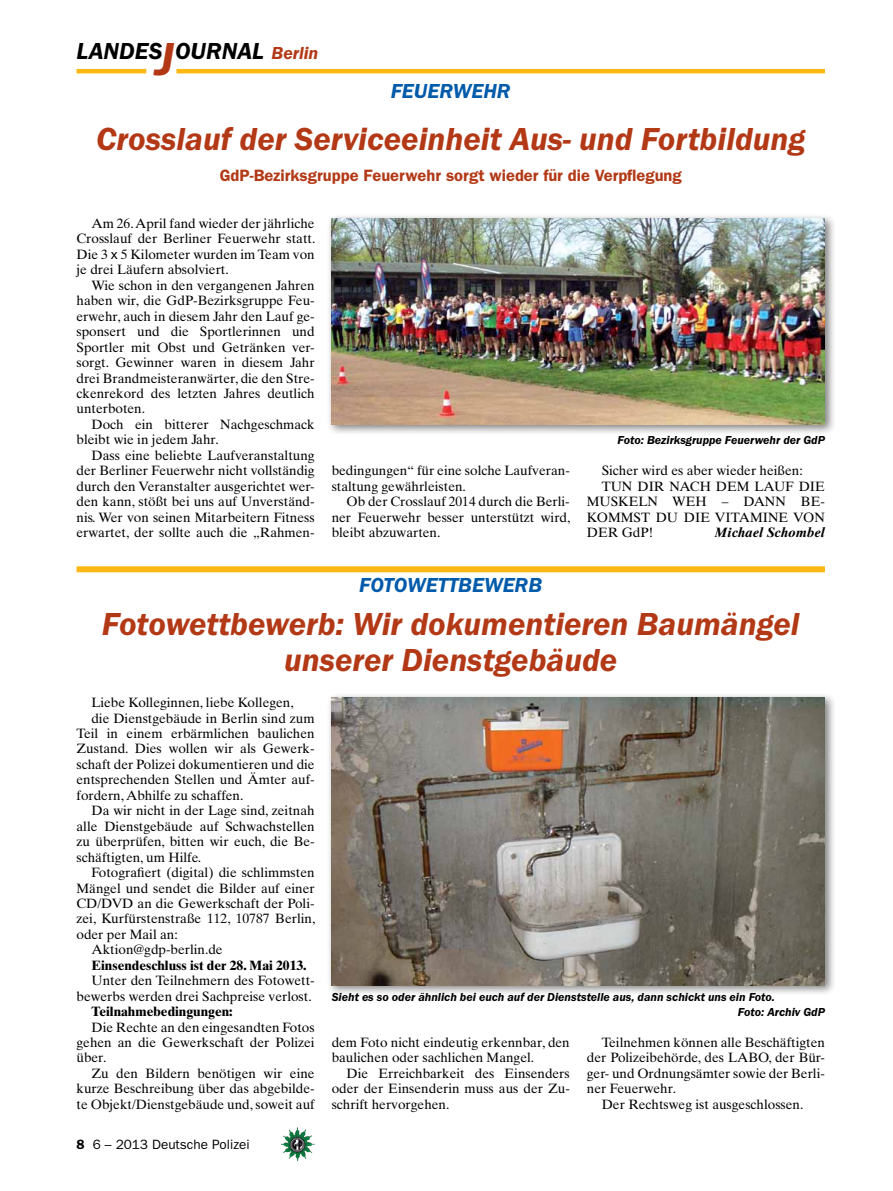
<style>
.page{position:relative;width:893px;height:1191px;background:#fff}
.page>*{position:absolute;margin:0;border:0;box-sizing:border-box;transform-origin:0 0}
.t1{font:italic 600 33px/36px "Franklin Gothic Itc T";color:#b33916;text-align:center}
.t2{font:italic 600 24px "Franklin Gothic Itc T";color:#000}
.t3{font:italic 600 21px "Franklin Gothic Itc T";color:#005baa}
.t4{font:600 16.5px "Franklin Gothic";color:#b33916}
.t5{font:13.5px/15.5px "Times Ten";color:#000;text-align:justify}
.t6{font:700 13.5px "Times Ten";color:#000}
.t7{font:13.5px "Franklin Gothic";color:#000}
.t8{font:italic 700 13.5px "Times Ten";color:#000}
.t9{font:italic 600 12px/15.5px "Franklin Gothic Itc T";color:#000}
.s1{font-size:48px;color:#b33916}
.s2{font-size:18px;color:#b33916}
.s3{font-family:"Helvetica Neue"}
.s4{font-weight:600}
</style>
<div class="page">
<hr style="left:77px;top:69px;width:69px;height:4px;background:#fdb913">
<hr style="left:176px;top:69px;width:649px;height:4px;background:#fdb913">
<img style="left:281px;top:1128px;width:16px;height:24px">
<div style="left:326px;top:213px;width:510px;height:222px;background:#000;opacity:.5"></div>
<img style="left:332px;top:218px;width:493px;height:206px">
<div style="left:77px;top:566px;width:748px;height:6px;background:#fdb913"></div>
<div style="left:326px;top:692px;width:510px;height:304px;background:#000;opacity:.5"></div>
<img style="left:332px;top:697px;width:493px;height:288px">
<h2 class="t2" style="left:77px;top:37px;width:243px">LANDES<span class="s1">J</span>OURNAL <span class="s2">Berlin</span></h2>
<h3 class="t3" style="left:391px;top:79px;width:26px">Feuerwehr</h3>
<h1 class="t1" style="left:96px;top:120px;width:711px">Crosslauf der Serviceeinheit Aus- und Fortbildung</h1>
<p class="t4" style="left:220px;top:166px;width:463px">GdP-Bezirksgruppe Feuerwehr sorgt wieder für die Verpflegung</p>
<p class="t5" style="left:77px;top:216px;width:240px;text-indent:15px">Am 26. April fand wieder der jährliche Crosslauf der Berliner Feuerwehr statt.<br>Die 3 <span class="s3">x</span> 5 Kilometer wurden im Team von je drei Läufern absolviert.</p>
<p class="t5" style="left:77px;top:277px;width:240px;text-indent:15px">Wie schon in den vergangenen Jahren haben wir, die GdP-Bezirksgruppe Feu&shy;erwehr, auch in diesem Jahr den Lauf ge&shy;sponsert und die Sportlerinnen und Sportler mit Obst und Getränken ver&shy;sorgt. Gewinner waren in diesem Jahr drei Brandmeisteranwärter, die den Stre&shy;ckenrekord des letzten Jahres deutlich unterboten.</p>
<p class="t5" style="left:77px;top:416px;width:240px;text-indent:15px">Doch ein bitterer Nachgeschmack bleibt wie in jedem Jahr.</p>
<p class="t5" style="left:77px;top:447px;width:240px;text-indent:15px">Dass eine beliebte Laufveranstaltung der Berliner Feuerwehr nicht vollständig durch den Veranstalter ausgerichtet wer&shy;den kann, stößt bei uns auf Unverständ&shy;nis. Wer von seinen Mitarbeitern Fitness erwartet, der sollte auch die „Rahmen-</p>
<p class="t9" style="left:618px;top:432px;width:209px">Foto: Bezirksgruppe Feuerwehr der GdP</p>
<p class="t5" style="left:602px;top:463px;width:203px">Sicher wird es aber wieder heißen:</p>
<p class="t5" style="left:602px;top:478px;width:225px">TUN DIR NACH DEM LAUF DIE</p>
<p class="t5" style="left:587px;top:494px;width:240px">MUSKELN WEH – DANN BE-</p>
<p class="t5" style="left:587px;top:509px;width:240px">KOMMST DU DIE VITAMINE VON</p>
<p class="t5" style="left:587px;top:524px;width:68px">DER GdP!</p>
<p class="t8" style="left:714px;top:524px;width:112px">Michael Schombel</p>
<p class="t5" style="left:332px;top:463px;width:240px">bedingungen“ für eine solche Laufveran&shy;staltung gewährleisten.</p>
<p class="t5" style="left:332px;top:494px;width:240px;text-indent:15px">Ob der Crosslauf 2014 durch die Berli&shy;ner Feuerwehr besser unterstützt wird, bleibt abzuwarten.</p>
<h3 class="t3" style="left:359px;top:573px;width:51px">Fotowe</h3>
<h3 class="t3" style="left:438px;top:573px;width:36px">ttbewerb</h3>
<h1 class="t1" style="left:102px;top:605px;width:699px">Fotowettbewerb: Wir dokumentieren Baumängel unserer Dienstgebäude</h1>
<p class="t5" style="left:91px;top:694px;width:204px">Liebe Kolleginnen, liebe Kollegen,</p>
<p class="t5" style="left:91px;top:710px;width:225px">die Dienstgebäude in Berlin sind zum</p>
<p class="t5" style="left:77px;top:725px;width:240px">Teil in einem erbärmlichen baulichen</p>
<p class="t5" style="left:77px;top:741px;width:240px">Zustand. Dies wollen wir als Gewerk-</p>
<p class="t5" style="left:77px;top:756px;width:240px">schaft der Polizei dokumentieren und die</p>
<p class="t5" style="left:77px;top:772px;width:240px">entsprechenden Stellen und Ämter auf-</p>
<p class="t5" style="left:77px;top:787px;width:168px">fordern, Abhilfe zu schaffen.</p>
<p class="t5" style="left:91px;top:803px;width:225px">Da wir nicht in der Lage sind, zeitnah</p>
<p class="t5" style="left:77px;top:818px;width:240px">alle Dienstgebäude auf Schwachstellen</p>
<p class="t5" style="left:77px;top:833px;width:240px">zu überprüfen, bitten wir euch, die Be-</p>
<p class="t5" style="left:77px;top:849px;width:126px">schäftigten, um Hilfe.</p>
<p class="t5" style="left:91px;top:864px;width:225px">Fotografiert (digital) die schlimmsten</p>
<p class="t5" style="left:77px;top:880px;width:240px">Mängel und sendet die Bilder auf einer</p>
<p class="t5" style="left:77px;top:895px;width:240px">CD/DVD an die Gewerkschaft der Poli-</p>
<p class="t5" style="left:77px;top:911px;width:240px">zei, Kurfürstenstraße 112, 10787 Berlin,</p>
<p class="t5" style="left:77px;top:926px;width:103px">oder per Mail an:</p>
<p class="t5" style="left:91px;top:942px;width:133px">Aktion@gdp-berlin.de</p>
<p class="t6" style="left:91px;top:957px;width:217px">Einsendeschluss ist der 28. Mai 2013.</p>
<p class="t5" style="left:77px;top:972px;width:240px;text-align:right">Unter den Teilnehmern des Fotowett&shy;bewerbs werden drei Sachpreise verlost.</p>
<p class="t6" style="left:91px;top:1003px;width:143px">Teilnahmebedingungen:</p>
<p class="t5" style="left:77px;top:1019px;width:240px;text-indent:15px">Die Rechte an den eingesandten Fotos gehen an die Gewerkschaft der Polizei über.</p>
<p class="t5" style="left:77px;top:1065px;width:240px;text-indent:15px">Zu den Bildern benötigen wir eine kurze Beschreibung über das abgebilde&shy;te Objekt/Dienstgebäude und, soweit auf</p>
<p class="t9" style="left:738px;top:989px;width:89px;text-indent:-406px">Sieht es so oder ähnlich bei euch auf der Dienststelle aus, dann schickt uns ein Foto.<br>Foto: Archiv GdP</p>
<p class="t5" style="left:602px;top:1034px;width:225px">Teilnehmen können alle Beschäftigten</p>
<p class="t5" style="left:587px;top:1050px;width:240px">der Polizeibehörde, des LABO, der Bür-</p>
<p class="t5" style="left:587px;top:1065px;width:240px">ger- und Ordnungsämter sowie der Berli-</p>
<p class="t5" style="left:587px;top:1081px;width:91px">ner Feuerwehr.</p>
<p class="t5" style="left:602px;top:1096px;width:203px">Der Rechtsweg ist ausgeschlossen.</p>
<p class="t5" style="left:332px;top:1034px;width:240px">dem Foto nicht eindeutig erkennbar, den baulichen oder sachlichen Mangel.</p>
<p class="t5" style="left:332px;top:1065px;width:240px;text-indent:15px">Die Erreichbarkeit des Einsenders oder der Einsenderin muss aus der Zu&shy;schrift hervorgehen.</p>
<p class="t7" style="left:77px;top:1136px;width:175px"><span class="s4">8</span> 6 – 2013 Deutsche Polizei</p>
</div>
